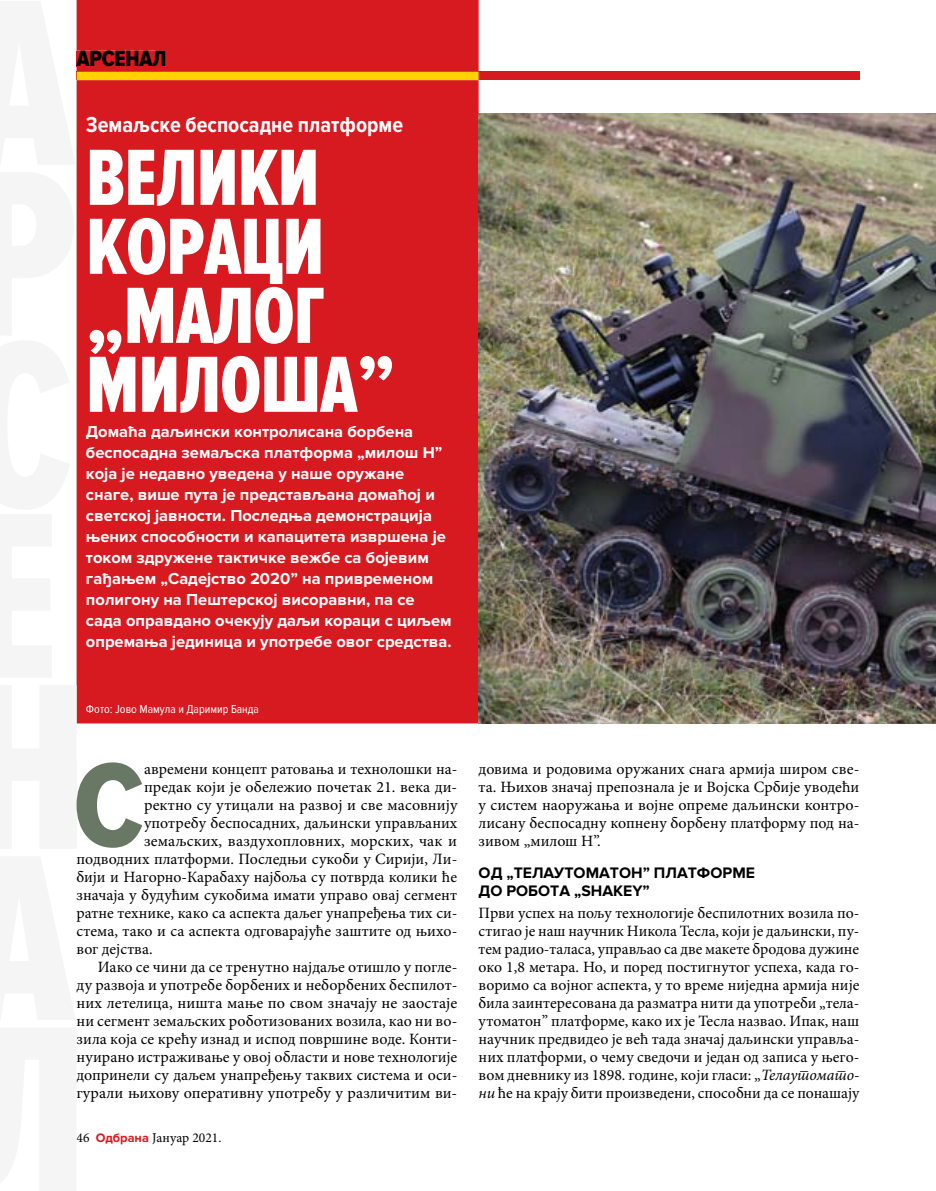
<style>
.page{position:relative;width:936px;height:1191px;background:#fff}
.page>*{position:absolute;margin:0;border:0;box-sizing:border-box;transform-origin:0 0}
.t1{font:123.75px "Proxima Nova Cond Extrabld";color:#687865}
.t2{font:82.5px/69px "Proxima Nova Ex Cn Extrabld";letter-spacing:-.01em;color:#fff}
.t3{font:22.8px "Proxima Nova Cond Extrabld";letter-spacing:-.01em;color:#000}
.t4{font:700 22.5px "Proxima Nova Cond";color:#fff}
.t5{font:700 16.5px/21px "Proxima Nova";color:#fff}
.t6{font:15.75px/18px "Minion Pro";color:#000;text-align:justify}
.t7{font:700 15.75px/18px "Proxima Nova";color:#000}
.t8{font:13.5px "Minion Pro";color:#000}
.t9{font:12px "Proxima Nova Cond";color:#fff}
.s1{font-family:"Proxima Nova";font-weight:700;font-size:12.75px;color:#d71920}
.s2{font-style:italic}
</style>
<div class="page">
<div style="left:77px;top:72px;width:782px;height:8px;background:#d71920"></div>
<div style="left:77px;top:0;width:401px;height:723px;background:#d71920"></div>
<div style="left:77px;top:51px;width:88px;height:15px;background:#d71920"></div>
<img style="left:478px;top:114px;width:457px;height:609px">
<svg style="left:0;top:1028px;width:76px;height:163px"></svg>
<svg style="left:0;top:857px;width:75px;height:163px"></svg>
<svg style="left:0;top:685px;width:77px;height:163px"></svg>
<svg style="left:0;top:172px;width:74px;height:505px"></svg>
<svg style="left:0;top:1px;width:75px;height:163px"></svg>
<div style="left:77px;top:72px;width:401px;height:8px;background:#ffd200"></div>
<h3 class="t3" style="left:77px;top:46px;width:92px">АРСЕНАЛ</h3>
<h3 class="t4" style="left:86px;top:112px;width:318px">Земаљске беспосадне платформе</h3>
<h2 class="t2" style="left:86px;top:146px;width:311px">ВЕЛИКИ<br>КОРАЦИ „МАЛОГ<br>МИЛОША”</h2>
<p class="t5" style="left:86px;top:421px;width:367px">Домаћа даљински контролисана борбена беспосадна земаљска платформа „милош Н” која је недавно уведена у наше оружане снаге, више пута је представљана домаћој и светској јавности. Последња демонстрација њених способности и капацитета извршена је током здружене тактичке вежбе са бојевим гађањем „Садејство 2020” на привременом полигону на Пештерској висоравни, па се сада оправдано очекују даљи кораци с циљем опремања јединица и употребе овог средства.</p>
<p class="t9" style="left:86px;top:703px;width:174px">Фото: Јово Мамула и Даримир Банда</p>
<h1 class="t1" style="left:73px;top:736px;width:72px">С</h1>
<p class="t6" style="left:144px;top:760px;width:315px">авремени концепт ратовања и технолошки на-</p>
<p class="t6" style="left:144px;top:778px;width:315px">предак који је обележио почетак 21. века ди-</p>
<p class="t6" style="left:144px;top:796px;width:315px">ректно су утицали на развој и све масовнију</p>
<p class="t6" style="left:144px;top:814px;width:315px">употребу беспосадних, даљински управљаних</p>
<p class="t6" style="left:144px;top:832px;width:314px">земаљских, ваздухопловних, морских, чак и</p>
<p class="t6" style="left:77px;top:850px;width:382px">подводних платформи. Последњи сукоби у Сирији, Ли-</p>
<p class="t6" style="left:77px;top:868px;width:382px">бији и Нагорно-Карабаху најбоља су потврда колики ће</p>
<p class="t6" style="left:77px;top:886px;width:382px">значаја у будућим сукобима имати управо овај сегмент</p>
<p class="t6" style="left:77px;top:904px;width:382px">ратне технике, како са аспекта даљег унапређења тих си-</p>
<p class="t6" style="left:77px;top:922px;width:382px">стема, тако и са аспекта одговарајуће заштите од њихо-</p>
<p class="t6" style="left:77px;top:940px;width:78px">вог дејства.</p>
<p class="t6" style="left:98px;top:958px;width:361px">Иако се чини да се тренутно најдаље отишло у погле-</p>
<p class="t6" style="left:77px;top:976px;width:382px">ду развоја и употребе борбених и неборбених беспилот-</p>
<p class="t6" style="left:77px;top:994px;width:382px">них летелица, ништа мање по свом значају не заостаје</p>
<p class="t6" style="left:77px;top:1012px;width:382px">ни сегмент земаљских роботизованих возила, као ни во-</p>
<p class="t6" style="left:77px;top:1030px;width:382px">зила која се крећу изнад и испод површине воде. Конти-</p>
<p class="t6" style="left:77px;top:1048px;width:382px">нуирано истраживање у овој области и нове технологије</p>
<p class="t6" style="left:77px;top:1066px;width:382px">допринели су даљем унапређењу таквих система и оси-</p>
<p class="t6" style="left:77px;top:1084px;width:382px">гурали њихову оперативну употребу у различитим ви-</p>
<p class="t8" style="left:77px;top:1129px;width:146px">46 <span class="s1">Одбрана</span> Јануар 2021.</p>
<p class="t6" style="left:478px;top:760px;width:382px">довима и родовима оружаних снага армија широм све&shy;та. Њихов значај препознала је и Војска Србије уводећи у систем наоружања и војне опреме даљински контро&shy;лисану беспoсадну копнену борбену платформу под на&shy;зивом „милош Н”.</p>
<p class="t7" style="left:478px;top:864px;width:278px">ОД „ТЕЛАУТОМАТОН” ПЛАТФОРМE<br>ДО РОБОТА „SHAKEY”</p>
<p class="t6" style="left:478px;top:904px;width:382px">Први успех на пољу технологије беспилотних возила по&shy;стигао је наш научник Никола Тесла, који је даљински, пу&shy;тем радио-таласа, управљао са две макете бродова дужине око 1,8 метара. Но, и поред постигнутог успеха, када го&shy;воримо са војног аспекта, у то време ниједна армија није била заинтересована да разматра нити да употреби „тела&shy;утоматон” платформе, како их је Тесла назвао. Ипак, наш научник предвидео је већ тада значај даљински управља&shy;них платформи, о чему сведочи и један од записа у њего&shy;вом дневнику из 1898. године, који гласи: „<span class="s2">Телаутомато&shy;ни</span> ће на крају бити произведени, способни да се понашају</p>
</div>
